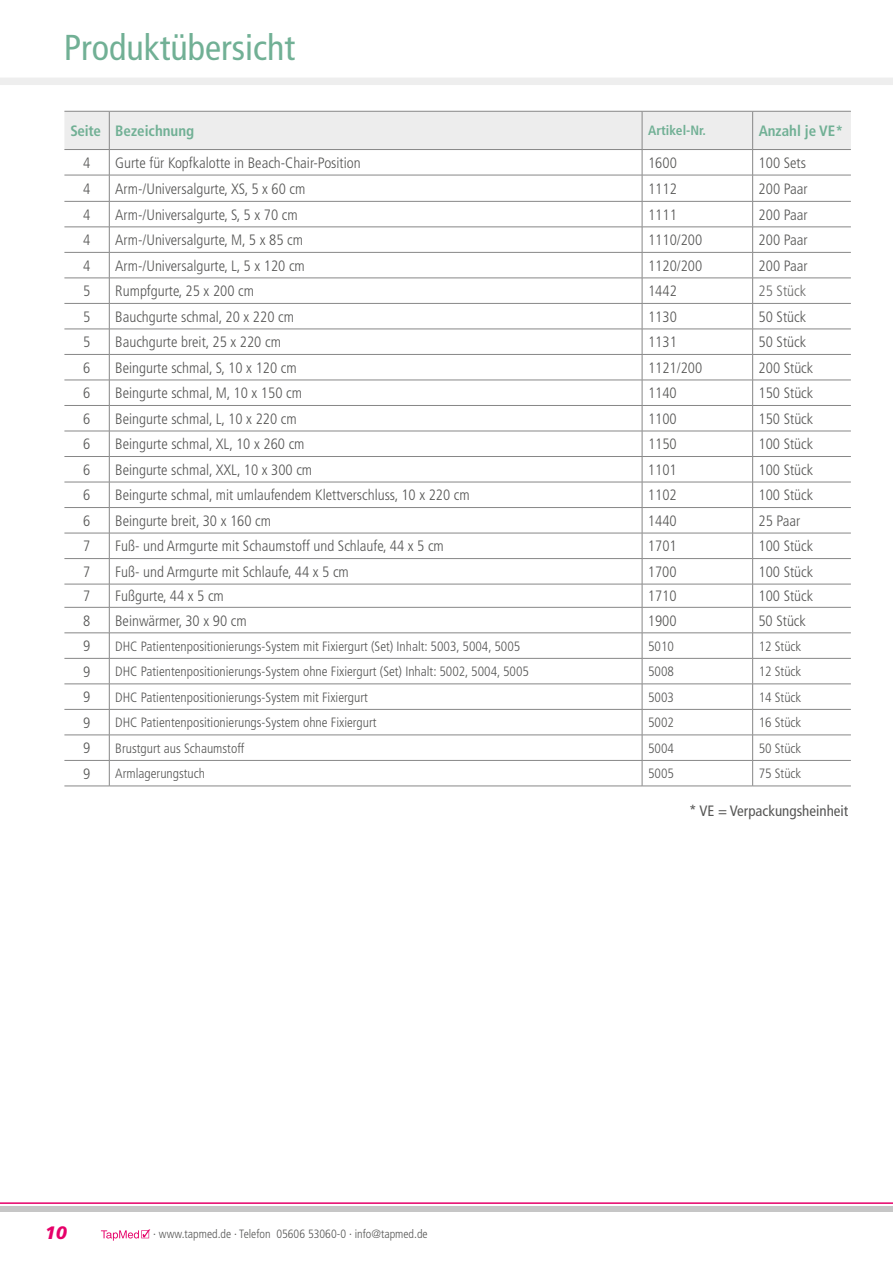
<style>
.page{position:relative;width:893px;height:1263px;background:#fff}
.page>*{position:absolute;margin:0;border:0;box-sizing:border-box;transform-origin:0 0}
.t1{font:condensed 36px "Frutiger LT Std";color:#71b095}
.t2{font:italic 900 18px "Frutiger LT Std";color:#e60069}
.t3{font:300 condensed 15px "Frutiger LT Std";color:#575756}
.t4{font:700 condensed 15px "Frutiger LT Std";color:#71b095}
.t5{font:condensed 15px "Frutiger LT Std";color:#575756}
.t6{font:300 condensed 15px "Frutiger LT Std";color:#6b6b6a}
.t7{font:300 condensed 13.5px "Frutiger LT Std";color:#575756}
.t8{font:700 condensed 13.5px "Frutiger LT Std";color:#71b095}
.t9{font:300 condensed 12px "Frutiger LT Std";color:#575756}
</style>
<div class="page">
<div style="left:0;top:1206px;width:893px;height:6px;background:#c6c6c6"></div>
<hr style="left:0;top:1202px;width:893px;height:2px;background:#e60069">
<div style="left:0;top:78px;width:893px;height:7px;background:#eee"></div>
<svg style="left:101px;top:1229px;width:49px;height:11px"></svg>
<svg style="left:64px;top:111px;width:787px;height:675px"></svg>
<hr style="left:64px;top:786px;width:45px;height:1px;background:#878787">
<hr style="left:109px;top:786px;width:533px;height:1px;background:#878787">
<hr style="left:642px;top:786px;width:111px;height:1px;background:#878787">
<hr style="left:753px;top:786px;width:98px;height:1px;background:#878787">
<h1 class="t1" style="left:64px;top:27px;width:233px">Produktübersicht</h1>
<p class="t4" style="left:70px;top:122px;width:125px">Seite Bezeichnung</p>
<p class="t8" style="left:648px;top:123px;width:60px">Artikel-Nr.</p>
<p class="t4" style="left:759px;top:122px;width:86px">Anzahl je VE*</p>
<p class="t3" style="left:83px;top:154px;width:9px">4</p>
<p class="t3" style="left:115px;top:154px;width:247px">Gurte für Kopfkalotte in Beach-Chair-Position</p>
<p class="t3" style="left:648px;top:154px;width:30px">1600</p>
<p class="t3" style="left:759px;top:154px;width:49px">100 Sets</p>
<p class="t3" style="left:83px;top:180px;width:9px">4</p>
<p class="t3" style="left:115px;top:180px;width:192px">Arm-/Universalgurte, XS, 5 x 60 cm</p>
<p class="t3" style="left:648px;top:180px;width:30px">1112</p>
<p class="t3" style="left:759px;top:180px;width:51px">200 Paar</p>
<p class="t3" style="left:83px;top:206px;width:9px">4</p>
<p class="t3" style="left:115px;top:206px;width:184px">Arm-/Universalgurte, S, 5 x 70 cm</p>
<p class="t3" style="left:648px;top:206px;width:30px">1111</p>
<p class="t3" style="left:759px;top:206px;width:51px">200 Paar</p>
<p class="t3" style="left:83px;top:232px;width:9px">4</p>
<p class="t3" style="left:115px;top:232px;width:189px">Arm-/Universalgurte, M, 5 x 85 cm</p>
<p class="t3" style="left:648px;top:232px;width:56px">1110/200</p>
<p class="t3" style="left:759px;top:232px;width:51px">200 Paar</p>
<p class="t3" style="left:83px;top:257px;width:9px">4</p>
<p class="t3" style="left:115px;top:257px;width:191px">Arm-/Universalgurte, L, 5 x 120 cm</p>
<p class="t3" style="left:648px;top:257px;width:56px">1120/200</p>
<p class="t3" style="left:759px;top:257px;width:51px">200 Paar</p>
<p class="t3" style="left:83px;top:283px;width:9px">5</p>
<p class="t3" style="left:115px;top:283px;width:140px">Rumpfgurte, 25 x 200 cm</p>
<p class="t3" style="left:648px;top:283px;width:30px">1442</p>
<p class="t6" style="left:759px;top:283px;width:49px">25 Stück</p>
<p class="t3" style="left:83px;top:308px;width:9px">5</p>
<p class="t3" style="left:115px;top:308px;width:180px">Bauchgurte schmal, 20 x 220 cm</p>
<p class="t3" style="left:648px;top:308px;width:30px">1130</p>
<p class="t3" style="left:759px;top:308px;width:49px">50 Stück</p>
<p class="t3" style="left:83px;top:334px;width:9px">5</p>
<p class="t3" style="left:115px;top:334px;width:167px">Bauchgurte breit, 25 x 220 cm</p>
<p class="t3" style="left:648px;top:334px;width:30px">1131</p>
<p class="t3" style="left:759px;top:334px;width:49px">50 Stück</p>
<p class="t3" style="left:83px;top:359px;width:9px">6</p>
<p class="t3" style="left:115px;top:359px;width:183px">Beingurte schmal, S, 10 x 120 cm</p>
<p class="t3" style="left:648px;top:359px;width:56px">1121/200</p>
<p class="t3" style="left:759px;top:359px;width:56px">200 Stück</p>
<p class="t3" style="left:83px;top:385px;width:9px">6</p>
<p class="t3" style="left:115px;top:385px;width:188px">Beingurte schmal, M, 10 x 150 cm</p>
<p class="t3" style="left:648px;top:385px;width:30px">1140</p>
<p class="t3" style="left:759px;top:385px;width:56px">150 Stück</p>
<p class="t3" style="left:83px;top:410px;width:9px">6</p>
<p class="t3" style="left:115px;top:410px;width:183px">Beingurte schmal, L, 10 x 220 cm</p>
<p class="t3" style="left:648px;top:410px;width:30px">1100</p>
<p class="t3" style="left:759px;top:410px;width:56px">150 Stück</p>
<p class="t3" style="left:83px;top:436px;width:9px">6</p>
<p class="t3" style="left:115px;top:436px;width:191px">Beingurte schmal, XL, 10 x 260 cm</p>
<p class="t3" style="left:648px;top:436px;width:30px">1150</p>
<p class="t3" style="left:758px;top:436px;width:56px">100 Stück</p>
<p class="t3" style="left:83px;top:461px;width:9px">6</p>
<p class="t3" style="left:115px;top:461px;width:199px">Beingurte schmal, XXL, 10 x 300 cm</p>
<p class="t3" style="left:648px;top:461px;width:30px">1101</p>
<p class="t3" style="left:758px;top:461px;width:56px">100 Stück</p>
<p class="t3" style="left:83px;top:487px;width:9px">6</p>
<p class="t3" style="left:115px;top:487px;width:356px">Beingurte schmal, mit umlaufendem Klettverschluss, 10 x 220 cm</p>
<p class="t3" style="left:648px;top:487px;width:30px">1102</p>
<p class="t3" style="left:758px;top:487px;width:56px">100 Stück</p>
<p class="t3" style="left:83px;top:512px;width:9px">6</p>
<p class="t3" style="left:115px;top:512px;width:157px">Beingurte breit, 30 x 160 cm</p>
<p class="t3" style="left:648px;top:512px;width:30px">1440</p>
<p class="t3" style="left:758px;top:512px;width:43px">25 Paar</p>
<p class="t3" style="left:83px;top:538px;width:9px">7</p>
<p class="t3" style="left:115px;top:538px;width:330px">Fuß- und Armgurte mit Schaumstoff und Schlaufe, 44 x 5 cm</p>
<p class="t3" style="left:648px;top:538px;width:30px">1701</p>
<p class="t3" style="left:758px;top:538px;width:56px">100 Stück</p>
<p class="t3" style="left:83px;top:563px;width:9px">7</p>
<p class="t3" style="left:115px;top:563px;width:235px">Fuß- und Armgurte mit Schlaufe, 44 x 5 cm</p>
<p class="t3" style="left:648px;top:563px;width:30px">1700</p>
<p class="t3" style="left:758px;top:563px;width:56px">100 Stück</p>
<p class="t3" style="left:83px;top:588px;width:9px">7</p>
<p class="t3" style="left:115px;top:588px;width:110px">Fußgurte, 44 x 5 cm</p>
<p class="t3" style="left:648px;top:588px;width:30px">1710</p>
<p class="t3" style="left:758px;top:588px;width:56px">100 Stück</p>
<p class="t3" style="left:83px;top:612px;width:9px">8</p>
<p class="t3" style="left:115px;top:612px;width:133px">Beinwärmer, 30 x 90 cm</p>
<p class="t3" style="left:648px;top:612px;width:30px">1900</p>
<p class="t3" style="left:758px;top:612px;width:49px">50 Stück</p>
<p class="t3" style="left:83px;top:637px;width:9px">9</p>
<p class="t7" style="left:115px;top:638px;width:407px">DHC Patientenpositionierungs-System mit Fixiergurt (Set) Inhalt: 5003, 5004, 5005</p>
<p class="t7" style="left:648px;top:638px;width:27px">5010</p>
<p class="t7" style="left:759px;top:638px;width:44px">12 Stück</p>
<p class="t3" style="left:83px;top:663px;width:9px">9</p>
<p class="t7" style="left:115px;top:664px;width:415px">DHC Patientenpositionierungs-System ohne Fixiergurt (Set) Inhalt: 5002, 5004, 5005</p>
<p class="t7" style="left:648px;top:664px;width:27px">5008</p>
<p class="t7" style="left:759px;top:664px;width:44px">12 Stück</p>
<p class="t3" style="left:83px;top:688px;width:9px">9</p>
<p class="t7" style="left:115px;top:689px;width:254px">DHC Patientenpositionierungs-System mit Fixiergurt</p>
<p class="t7" style="left:648px;top:689px;width:27px">5003</p>
<p class="t7" style="left:759px;top:689px;width:44px">14 Stück</p>
<p class="t3" style="left:83px;top:714px;width:9px">9</p>
<p class="t7" style="left:115px;top:715px;width:263px">DHC Patientenpositionierungs-System ohne Fixiergurt</p>
<p class="t7" style="left:648px;top:715px;width:27px">5002</p>
<p class="t7" style="left:759px;top:715px;width:44px">16 Stück</p>
<p class="t3" style="left:83px;top:740px;width:9px">9</p>
<p class="t7" style="left:115px;top:740px;width:131px">Brustgurt aus Schaumstoff</p>
<p class="t7" style="left:648px;top:740px;width:27px">5004</p>
<p class="t7" style="left:759px;top:740px;width:44px">50 Stück</p>
<p class="t3" style="left:83px;top:765px;width:9px">9</p>
<p class="t7" style="left:115px;top:766px;width:91px">Armlagerungstuch</p>
<p class="t7" style="left:648px;top:766px;width:27px">5005</p>
<p class="t7" style="left:759px;top:766px;width:44px">75 Stück</p>
<p class="t5" style="left:689px;top:802px;width:161px">* VE = Verpackungsheinheit</p>
<p class="t2" style="left:45px;top:1221px;width:24px">10</p>
<p class="t9" style="left:153px;top:1227px;width:276px">· www.tapmed.de · Telefon 05606 53060-0 · info@tapmed.de</p>
</div>
